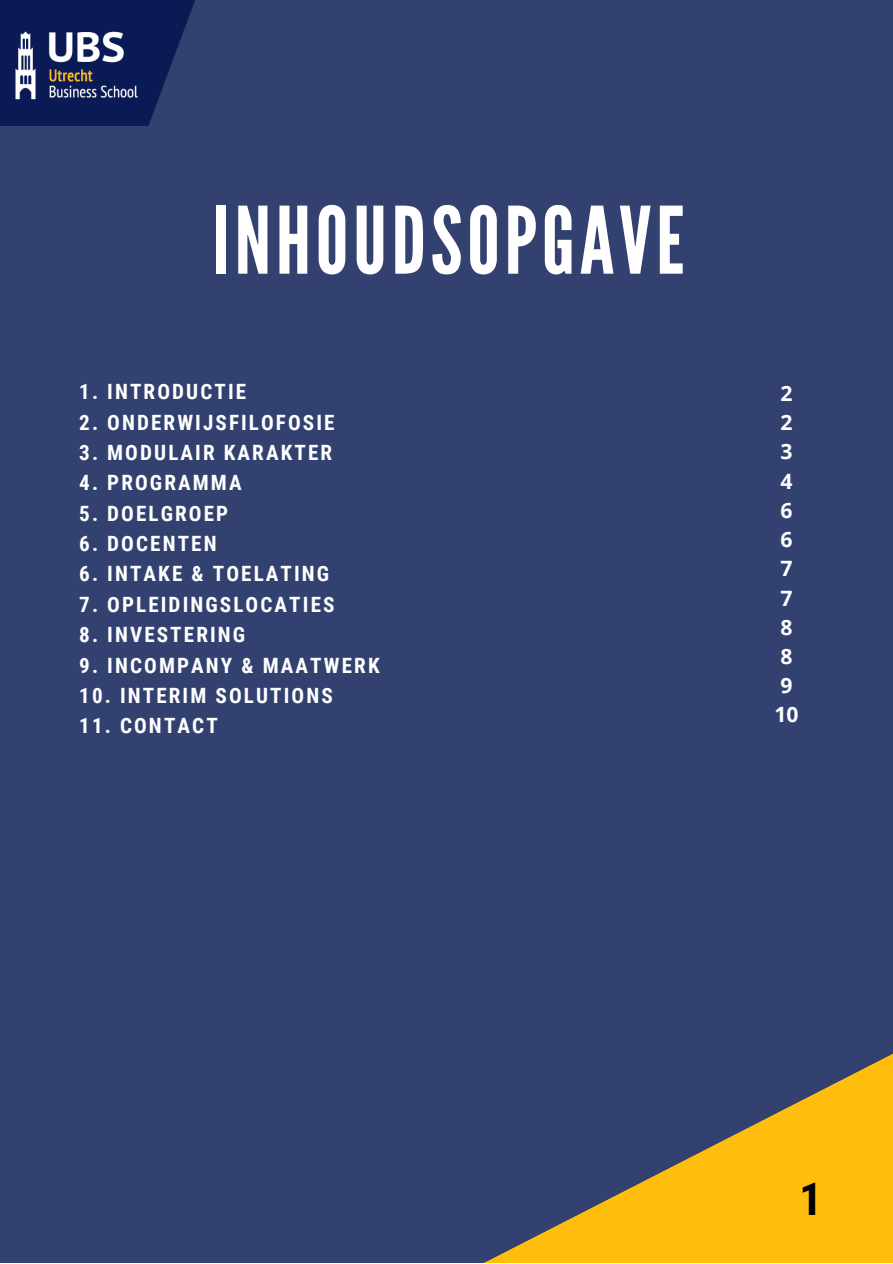
<style>
.page{position:relative;width:893px;height:1264px;background:#fff}
.page>*{position:absolute;margin:0;border:0;box-sizing:border-box;transform-origin:0 0}
.t1{font:92.55px "League Gothic";letter-spacing:.05em;color:#fff}
.t2{font:700 45px "Roboto Condensed";color:#000}
.t3{font:700 21.15px "Roboto Condensed";letter-spacing:.1em;color:#fff}
.t4{font:700 21.15px/29.2px "Open Sans";color:#fff}
</style>
<div class="page">
<div style="left:0;top:0;width:892px;height:1262px;background:#334171"></div>
<svg style="left:486px;top:1054px;width:406px;height:208px"></svg>
<img style="left:0;top:0;width:196px;height:126px">
<h1 class="t1" style="left:212px;top:187px;width:473px">INHOUDSOPGAVE</h1>
<p class="t3" style="left:79px;top:380px;width:168px">1. INTRODUCTIE</p>
<p class="t3" style="left:79px;top:410px;width:257px">2. ONDERWIJSFILOFOSIE</p>
<p class="t3" style="left:79px;top:440px;width:254px">3. MODULAIR KARAKTER</p>
<p class="t3" style="left:79px;top:471px;width:164px">4. PROGRAMMA</p>
<p class="t3" style="left:79px;top:501px;width:150px">5. DOELGROEP</p>
<p class="t3" style="left:79px;top:531px;width:139px">6. DOCENTEN</p>
<p class="t3" style="left:79px;top:562px;width:251px">6. INTAKE &amp; TOELATING</p>
<p class="t3" style="left:79px;top:592px;width:257px">7. OPLEIDINGSLOCATIES</p>
<p class="t3" style="left:79px;top:622px;width:167px">8. INVESTERING</p>
<p class="t3" style="left:79px;top:653px;width:302px">9. INCOMPANY &amp; MAATWERK</p>
<p class="t3" style="left:79px;top:683px;width:255px">10. INTERIM SOLUTIONS</p>
<p class="t3" style="left:79px;top:713px;width:140px">11. CONTACT</p>
<p class="t4" style="left:774px;top:378px;width:26px">2<br>2<br>3<br>4<br>6<br>6<br>7<br>7<br>8<br>8<br>9<br>10</p>
<h2 class="t2" style="left:799px;top:1172px;width:24px">1</h2>
</div>
